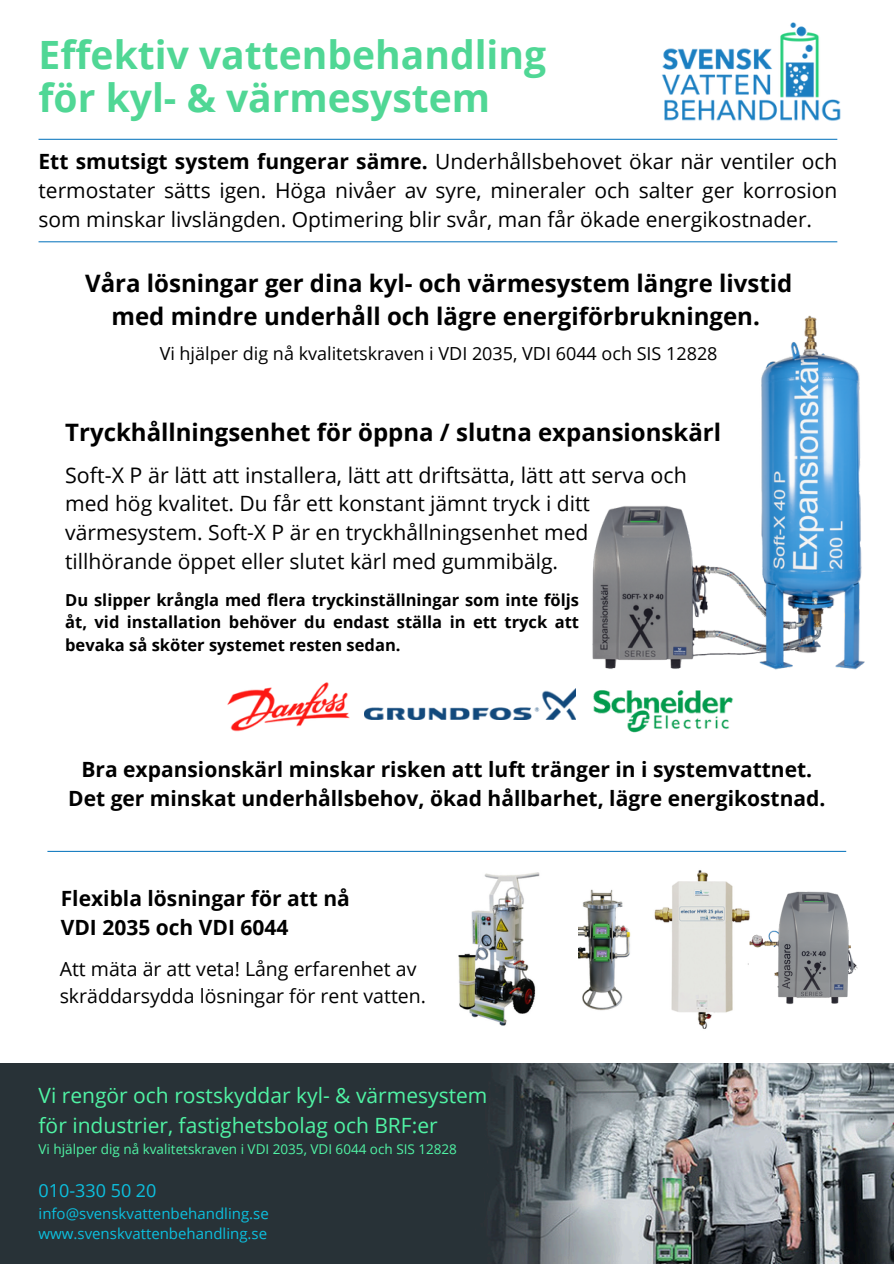
<style>
.page{position:relative;width:894px;height:1264px;background:#fff}
.page>*{position:absolute;margin:0;border:0;box-sizing:border-box;transform-origin:0 0}
.t1{font:700 39px/42.8px "Open Sans";color:#50d795}
.t2{font:700 24px/33.5px "Open Sans";color:#000;text-align:center}
.t3{font:21.45px "Open Sans";color:#000}
.t4{font:21px/29.2px "Open Sans";color:#000;text-align:justify}
.t5{font:700 21px/29.2px "Open Sans";color:#000}
.t6{font:21px/29.2px "Open Sans";color:#50f4a5}
.t7{font:19.5px/27px "Open Sans";color:#000}
.t8{font:18px "Open Sans";color:#000}
.t9{font:18px "Open Sans";color:#0cc0df}
.t10{font:700 16.5px/22.5px "Open Sans";color:#000;text-align:justify}
.t11{font:15px "Open Sans";color:#0cc0df}
.t12{font:13.5px "Open Sans";color:#50f4a5}
.s1{font-weight:700}
</style>
<div class="page">
<img style="left:662px;top:22px;width:179px;height:99px">
<hr style="left:39px;top:139px;width:798px;height:1px;background:#1b7fc2">
<hr style="left:39px;top:241px;width:798px;height:1px;background:#1b7fc2">
<img style="left:0;top:1063px;width:893px;height:200px">
<img style="left:592px;top:315px;width:273px;height:355px">
<img style="left:578px;top:889px;width:53px;height:122px">
<img style="left:458px;top:872px;width:82px;height:154px">
<img style="left:654px;top:870px;width:92px;height:159px">
<img style="left:227px;top:682px;width:123px;height:50px">
<img style="left:364px;top:689px;width:211px;height:30px">
<img style="left:593px;top:690px;width:140px;height:43px">
<hr style="left:47px;top:850px;width:799px;height:2px;background:#1b7fc2">
<img style="left:746px;top:891px;width:112px;height:113px">
<h5 class="t1" style="left:39px;top:33px;width:509px">Effektiv vattenbehandling för kyl- &amp; värmesystem</h5>
<p class="t4" style="left:39px;top:146px;width:800px"><span class="s1">Ett smutsigt system fungerar sämre.</span> Underhållsbehovet ökar när ventiler och termostater sätts igen. Höga nivåer av syre, mineraler och salter ger korrosion som minskar livslängden. Optimering blir svår, man får ökade energikostnader.</p>
<h3 class="t2" style="left:85px;top:266px;width:708px">Våra lösningar ger dina kyl- och värmesystem längre livstid med mindre underhåll och lägre energiförbrukningen.</h3>
<h4 class="t8" style="left:160px;top:341px;width:559px">Vi hjälper dig nå kvalitetskraven i VDI 2035, VDI 6044 och SIS 12828</h4>
<p class="t2" style="left:65px;top:414px;width:657px">Tryckhållningsenhet för öppna / slutna expansionskärl</p>
<h3 class="t3" style="left:65px;top:460px;width:623px">Soft-X P är lätt att installera, lätt att driftsätta, lätt att serva och</h3>
<p class="t4" style="left:65px;top:489px;width:526px;line-height:28.8px">med hög kvalitet. Du får ett konstant jämnt tryck i ditt värmesystem. Soft-X P är en tryckhållningsenhet med tillhörande öppet eller slutet kärl med gummibälg.</p>
<p class="t10" style="left:65px;top:588px;width:515px">Du slipper krångla med flera tryckinställningar som inte följs åt, vid installation behöver du endast ställa in ett tryck att bevaka så sköter systemet resten sedan.</p>
<h4 class="t5" style="left:68px;top:754px;width:758px;text-align:center">Bra expansionskärl minskar risken att luft tränger in i systemvattnet.<br>Det ger minskat underhållsbehov, ökad hållbarhet, lägre energikostnad.</h4>
<p class="t5" style="left:61px;top:883px;width:290px">Flexibla lösningar för att nå<br>VDI 2035 och VDI 6044</p>
<p class="t7" style="left:60px;top:954px;width:368px">Att mäta är att veta! Lång erfarenhet av skräddarsydda lösningar för rent vatten.</p>
<p class="t6" style="left:39px;top:1080px;width:450px">Vi rengör och rostskyddar kyl- &amp; värmesystem för industrier, fastighetsbolag och BRF:er</p>
<p class="t12" style="left:39px;top:1139px;width:420px">Vi hjälper dig nå kvalitetskraven i VDI 2035, VDI 6044 och SIS 12828</p>
<p class="t9" style="left:39px;top:1177px;width:119px">010-330 50 20</p>
<p class="t11" style="left:39px;top:1202px;width:232px">info@svenskvattenbehandling.se</p>
<p class="t11" style="left:39px;top:1222px;width:230px">www.svenskvattenbehandling.se</p>
</div>
